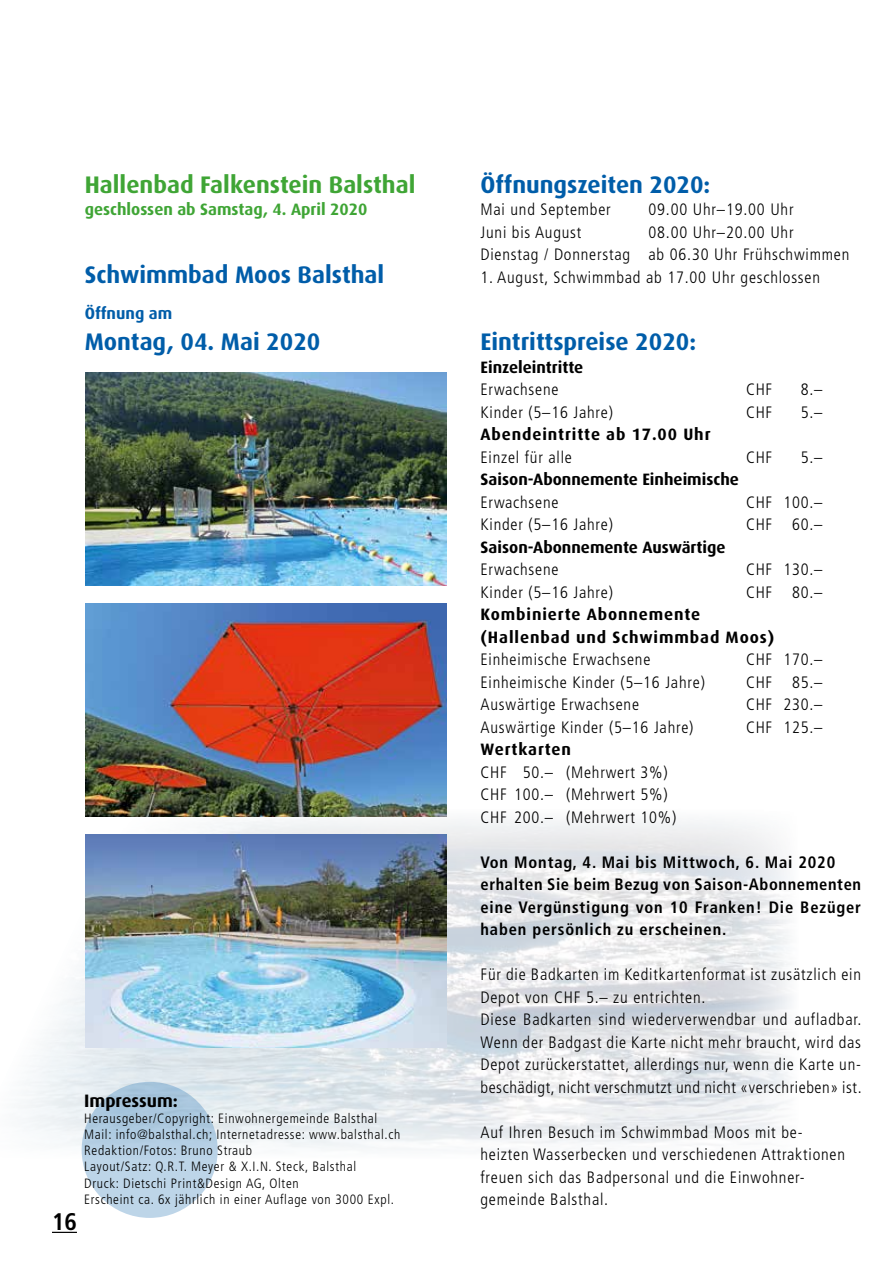
<style>
.page{position:relative;width:893px;height:1263px;background:#fff}
.page>*{position:absolute;margin:0;border:0;box-sizing:border-box;transform-origin:0 0}
.t1{font:700 24px "Dax";color:#005da9}
.t2{font:700 24px "Dax";color:#3fa535}
.t3{font:700 condensed 24px "Frutiger";color:#000}
.t4{font:700 18px "Dax";color:#000}
.t5{font:300 condensed 16.5px/22.5px "Frutiger";letter-spacing:.05em;color:#000}
.t6{font:700 condensed 16.5px/22.5px "Frutiger";letter-spacing:.05em;color:#000}
.t7{font:700 16.5px/22.5px "Dax";letter-spacing:.045em;color:#000}
.t8{font:700 16.5px "Dax";color:#000}
.t9{font:700 16.5px "Dax";color:#3fa535}
.t10{font:700 16.5px "Dax";color:#005da9}
.t11{font:300 condensed 13.5px/16.2px "Frutiger";letter-spacing:.05em;color:#000}
</style>
<div class="page">
<svg style="left:52px;top:1232px;width:25px;height:1px"></svg>
<img style="left:21px;top:809px;width:771px;height:350px">
<img style="left:85px;top:373px;width:361px;height:212px">
<img style="left:85px;top:604px;width:361px;height:212px">
<img style="left:85px;top:835px;width:361px;height:213px">
<div style="left:82px;top:1082px;width:136px;height:136px;background:linear-gradient(to bottom,#a4c3db,#c4daec);border-radius:50%"></div>
<h1 class="t2" style="left:85px;top:171px;width:332px">Hallenbad Falkenstein Balsthal</h1>
<p class="t9" style="left:85px;top:200px;width:284px">geschlossen ab Samstag, 4. April 2020</p>
<h1 class="t1" style="left:85px;top:261px;width:301px">Schwimmbad Moos Balsthal</h1>
<p class="t10" style="left:85px;top:303px;width:89px">Öffnung am</p>
<h1 class="t1" style="left:85px;top:328px;width:237px">Montag, 04. Mai 2020</h1>
<h1 class="t3" style="left:52px;top:1207px;width:26px">16</h1>
<p class="t4" style="left:84px;top:1090px;width:95px">Impressum:</p>
<p class="t11" style="left:84px;top:1110px;width:318px">Herausgeber/Copyright: Einwohnergemeinde Balsthal Mail: info@balsthal.ch; Internetadresse: www.balsthal.ch Redaktion/Fotos: Bruno Straub<br>Layout/Satz: Q.R.T. Meyer &amp; X.I.N. Steck, Balsthal<br>Druck: Dietschi Print&amp;Design AG, Olten<br>Erscheint ca. 6x jährlich in einer Auflage von 3000 Expl.</p>
<h1 class="t1" style="left:480px;top:171px;width:231px">Öffnungszeiten 2020:</h1>
<p class="t5" style="left:480px;top:198px;width:132px">Mai und September</p>
<p class="t5" style="left:648px;top:198px;width:147px">09.00 Uhr–19.00 Uhr</p>
<p class="t5" style="left:480px;top:221px;width:102px">Juni bis August</p>
<p class="t5" style="left:480px;top:221px;width:370px;text-indent:168px">08.00 Uhr–20.00 Uhr<br>Dienstag / Donnerstag ab 06.30 Uhr Frühschwimmen</p>
<p class="t5" style="left:480px;top:266px;width:341px">1. August, Schwimmbad ab 17.00 Uhr geschlossen</p>
<h1 class="t1" style="left:480px;top:328px;width:217px">Eintrittspreise 2020:</h1>
<p class="t8" style="left:480px;top:357px;width:104px">Einzeleintritte</p>
<p class="t5" style="left:480px;top:378px;width:80px">Erwachsene</p>
<p class="t5" style="left:746px;top:378px;width:28px">CHF</p>
<p class="t5" style="left:801px;top:378px;width:23px">8.–</p>
<p class="t5" style="left:480px;top:401px;width:134px">Kinder (5–16 Jahre)</p>
<p class="t5" style="left:746px;top:401px;width:28px">CHF</p>
<p class="t5" style="left:801px;top:401px;width:23px">5.–</p>
<p class="t7" style="left:480px;top:423px;width:232px">Abendeintritte ab 17.00 Uhr</p>
<p class="t5" style="left:480px;top:446px;width:93px">Einzel für alle</p>
<p class="t5" style="left:746px;top:446px;width:28px">CHF</p>
<p class="t5" style="left:801px;top:446px;width:23px">5.–</p>
<p class="t8" style="left:480px;top:470px;width:260px">Saison-Abonnemente Einheimische</p>
<p class="t5" style="left:480px;top:491px;width:80px">Erwachsene</p>
<p class="t5" style="left:746px;top:491px;width:78px">CHF 100.–</p>
<p class="t5" style="left:480px;top:513px;width:134px">Kinder (5–16 Jahre)</p>
<p class="t5" style="left:746px;top:513px;width:78px">CHF 60.–</p>
<p class="t8" style="left:480px;top:538px;width:247px">Saison-Abonnemente Auswärtige</p>
<p class="t5" style="left:480px;top:558px;width:80px">Erwachsene</p>
<p class="t5" style="left:746px;top:558px;width:78px">CHF 130.–</p>
<p class="t5" style="left:480px;top:581px;width:134px">Kinder (5–16 Jahre)</p>
<p class="t5" style="left:746px;top:581px;width:78px">CHF 80.–</p>
<p class="t7" style="left:480px;top:603px;width:295px">Kombinierte Abonnemente (Hallenbad und Schwimmbad Moos)</p>
<p class="t5" style="left:480px;top:648px;width:171px">Einheimische Erwachsene</p>
<p class="t5" style="left:746px;top:648px;width:78px">CHF 170.–</p>
<p class="t5" style="left:480px;top:671px;width:226px">Einheimische Kinder (5–16 Jahre)</p>
<p class="t5" style="left:746px;top:671px;width:78px">CHF 85.–</p>
<p class="t5" style="left:480px;top:693px;width:160px">Auswärtige Erwachsene</p>
<p class="t5" style="left:746px;top:693px;width:78px">CHF 230.–</p>
<p class="t5" style="left:480px;top:716px;width:215px">Auswärtige Kinder (5–16 Jahre)</p>
<p class="t5" style="left:746px;top:716px;width:78px">CHF 125.–</p>
<p class="t7" style="left:480px;top:738px;width:92px">Wertkarten</p>
<p class="t5" style="left:480px;top:761px;width:197px">CHF 50.– (Mehrwert 3%)<br>CHF 100.– (Mehrwert 5%)<br>CHF 200.– (Mehrwert 10%)</p>
<p class="t6" style="left:480px;top:851px;width:382px">Von Montag, 4. Mai bis Mittwoch, 6. Mai 2020 erhalten Sie beim Bezug von Saison-Abonnementen eine Vergünstigung von 10 Franken! Die Bezüger haben persönlich zu erscheinen.</p>
<p class="t5" style="left:480px;top:963px;width:383px">Für die Badkarten im Keditkartenformat ist zusätzlich ein Depot von CHF 5.– zu entrichten.<br>Diese Badkarten sind wiederverwendbar und aufladbar.<br>Wenn der Badgast die Karte nicht mehr braucht, wird das Depot zurückerstattet, allerdings nur, wenn die Karte un&shy;beschädigt, nicht verschmutzt und nicht «verschrieben» ist.</p>
<p class="t5" style="left:480px;top:1121px;width:366px">Auf Ihren Besuch im Schwimmbad Moos mit be&shy;heizten Wasserbecken und verschiedenen Attraktionen freuen sich das Badpersonal und die Einwohner&shy;gemeinde Balsthal.</p>
</div>
